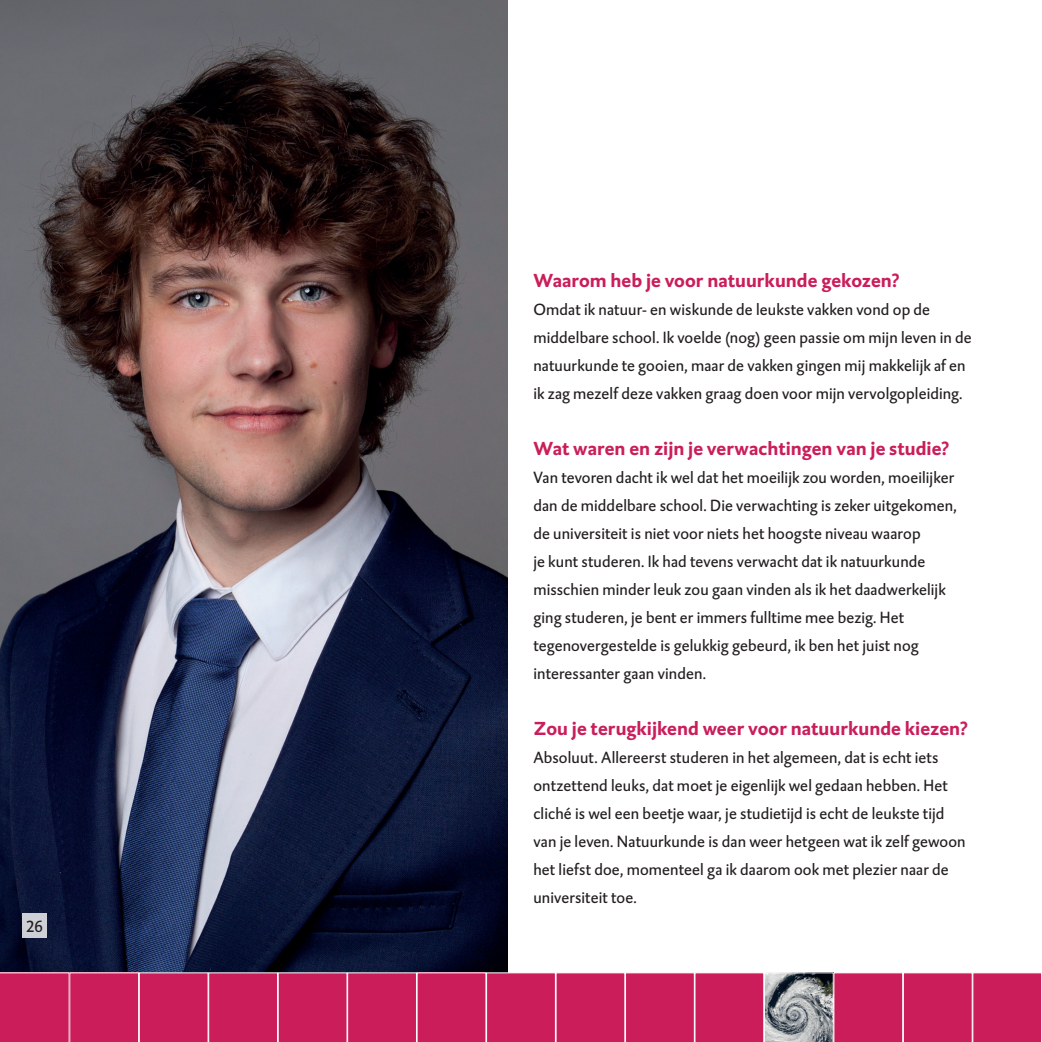
<style>
.page{position:relative;width:1042px;height:1042px;background:#fff}
.page>*{position:absolute;margin:0;border:0;box-sizing:border-box;transform-origin:0 0}
.Vraag_interview{font:700 19.25px "DTL Caspari ST";color:#ca1d59}
.Basis{font:16.62px/28px "DTL Caspari ST";letter-spacing:.01em;color:#231f20}
.t1{font:16.62px "DTL Caspari T";color:#231f20}
</style>
<div class="page">
<img style="left:0;top:0;width:507px;height:972px">
<div style="left:22px;top:913px;width:25px;height:24px;background:#ced0d7"></div>
<svg style="left:0;top:972px;width:1042px;height:70px;background:#c72c62"></svg>
<p class="t1" style="left:26px;top:915px;width:18px">26</p>
<p class="Vraag_interview" style="left:533px;top:267px;width:367px">Waarom heb je voor natuurkunde gekozen?</p>
<p class="Basis" style="left:533px;top:295px;width:440px">Omdat ik natuur- en wiskunde de leukste vakken vond op de middelbare school. Ik voelde (nog) geen passie om mijn leven in de natuurkunde te gooien, maar de vakken gingen mij makkelijk af en ik zag mezelf deze vakken graag doen voor mijn vervolgopleiding.</p>
<p class="Vraag_interview" style="left:533px;top:435px;width:417px">Wat waren en zijn je verwachtingen van je studie?</p>
<p class="Basis" style="left:533px;top:463px;width:425px">Van tevoren dacht ik wel dat het moeilijk zou worden, moeilijker dan de middelbare school. Die verwachting is zeker uitgekomen, de universiteit is niet voor niets het hoogste niveau waarop<br>je kunt studeren. Ik had tevens verwacht dat ik natuurkunde misschien minder leuk zou gaan vinden als ik het daadwerkelijk ging studeren, je bent er immers fulltime mee bezig. Het tegenovergestelde is gelukkig gebeurd, ik ben het juist nog interessanter gaan vinden.</p>
<p class="Vraag_interview" style="left:533px;top:715px;width:435px">Zou je terugkijkend weer voor natuurkunde kiezen?</p>
<p class="Basis" style="left:533px;top:743px;width:434px">Absoluut. Allereerst studeren in het algemeen, dat is echt iets ontzettend leuks, dat moet je eigenlijk wel gedaan hebben. Het cliché is wel een beetje waar, je studietijd is echt de leukste tijd van je leven. Natuurkunde is dan weer hetgeen wat ik zelf gewoon het liefst doe, momenteel ga ik daarom ook met plezier naar de universiteit toe.</p>
</div>
